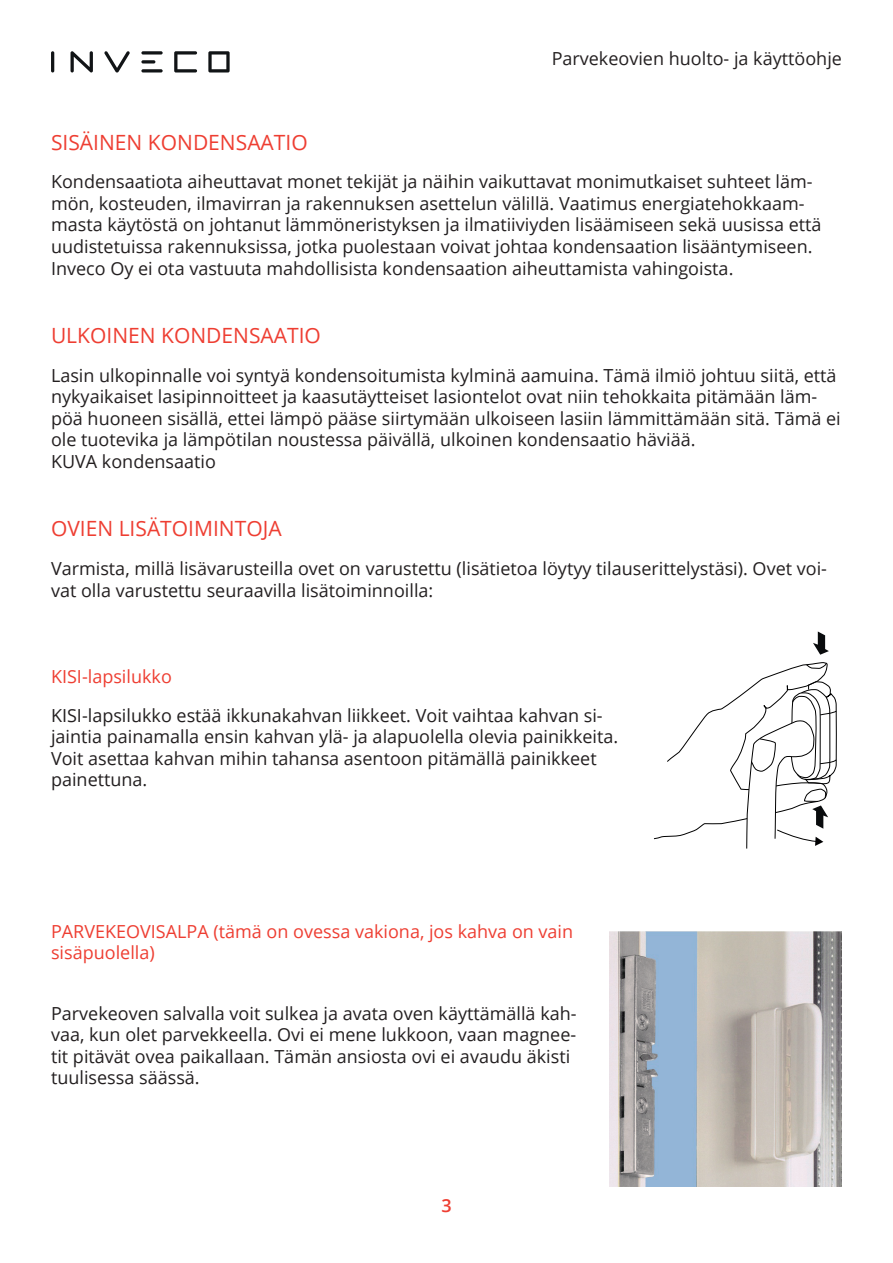
<style>
.page{position:relative;width:893px;height:1263px;background:#fff}
.page>*{position:absolute;margin:0;border:0;box-sizing:border-box;transform-origin:0 0}
.t1{font:21px "Open Sans";color:#ee3e32}
.t2{font:18px/21.6px "Open Sans";color:#231f20}
.t3{font:18px/21.6px "Open Sans";color:#ee3e32}
.t4{font:600 18px "Open Sans";color:#ee3e32}
</style>
<div class="page">
<hr style="left:51px;top:51px;width:3px;height:21px;background:#111416;border-radius:2px">
<svg style="left:208px;top:51px;width:22px;height:21px"></svg>
<svg style="left:174px;top:51px;width:23px;height:21px"></svg>
<svg style="left:141px;top:51px;width:22px;height:4px"></svg>
<hr style="left:141px;top:69px;width:22px;height:3px;background:#111416;border-radius:2px">
<svg style="left:141px;top:60px;width:14px;height:4px"></svg>
<svg style="left:71px;top:51px;width:22px;height:21px"></svg>
<svg style="left:104px;top:51px;width:26px;height:21px"></svg>
<svg style="left:654px;top:662px;width:183px;height:187px"></svg>
<svg style="left:813px;top:631px;width:16px;height:24px"></svg>
<img style="left:609px;top:931px;width:233px;height:255px">
<p class="t2" style="left:552px;top:47px;width:292px">Parvekeovien huolto- ja käyttöohje</p>
<p class="t1" style="left:51px;top:128px;width:258px">SISÄINEN KONDENSAATIO</p>
<p class="t2" style="left:51px;top:170px;width:772px">Kondensaatiota aiheuttavat monet tekijät ja näihin vaikuttavat monimutkaiset suhteet läm&shy;mön, kosteuden, ilmavirran ja rakennuksen asettelun välillä. Vaatimus energiatehokkaam&shy;masta käytöstä on johtanut lämmöneristyksen ja ilmatiiviyden lisäämiseen sekä uusissa että uudistetuissa rakennuksissa, jotka puolestaan voivat johtaa kondensaation lisääntymiseen.<br>Inveco Oy ei ota vastuuta mahdollisista kondensaation aiheuttamista vahingoista.</p>
<p class="t1" style="left:51px;top:321px;width:271px">ULKOINEN KONDENSAATIO</p>
<p class="t2" style="left:51px;top:364px;width:791px">Lasin ulkopinnalle voi syntyä kondensoitumista kylminä aamuina. Tämä ilmiö johtuu siitä, että nykyaikaiset lasipinnoitteet ja kaasutäytteiset lasiontelot ovat niin tehokkaita pitämään läm&shy;pöä huoneen sisällä, ettei lämpö pääse siirtymään ulkoiseen lasiin lämmittämään sitä. Tämä ei ole tuotevika ja lämpötilan noustessa päivällä, ulkoinen kondensaatio häviää.<br>KUVA kondensaatio</p>
<p class="t1" style="left:51px;top:514px;width:232px">OVIEN LISÄTOIMINTOJA</p>
<p class="t2" style="left:51px;top:557px;width:777px">Varmista, millä lisävarusteilla ovet on varustettu (lisätietoa löytyy tilauserittelystäsi). Ovet voi&shy;vat olla varustettu seuraavilla lisätoiminnoilla:</p>
<p class="t3" style="left:51px;top:665px;width:122px">KISI-lapsilukko</p>
<p class="t2" style="left:51px;top:704px;width:569px">KISI-lapsilukko estää ikkunakahvan liikkeet. Voit vaihtaa kahvan si&shy;jaintia painamalla ensin kahvan ylä- ja alapuolella olevia painikkeita.<br>Voit asettaa kahvan mihin tahansa asentoon pitämällä painikkeet painettuna.</p>
<p class="t3" style="left:51px;top:920px;width:524px">PARVEKEOVISALPA (tämä on ovessa vakiona, jos kahva on vain sisäpuolella)</p>
<p class="t2" style="left:51px;top:1002px;width:527px">Parvekeoven salvalla voit sulkea ja avata oven käyttämällä kah&shy;vaa, kun olet parvekkeella. Ovi ei mene lukkoon, vaan magnee&shy;tit pitävät ovea paikallaan. Tämän ansiosta ovi ei avaudu äkisti tuulisessa säässä.</p>
<p class="t4" style="left:441px;top:1193px;width:12px">3</p>
</div>
